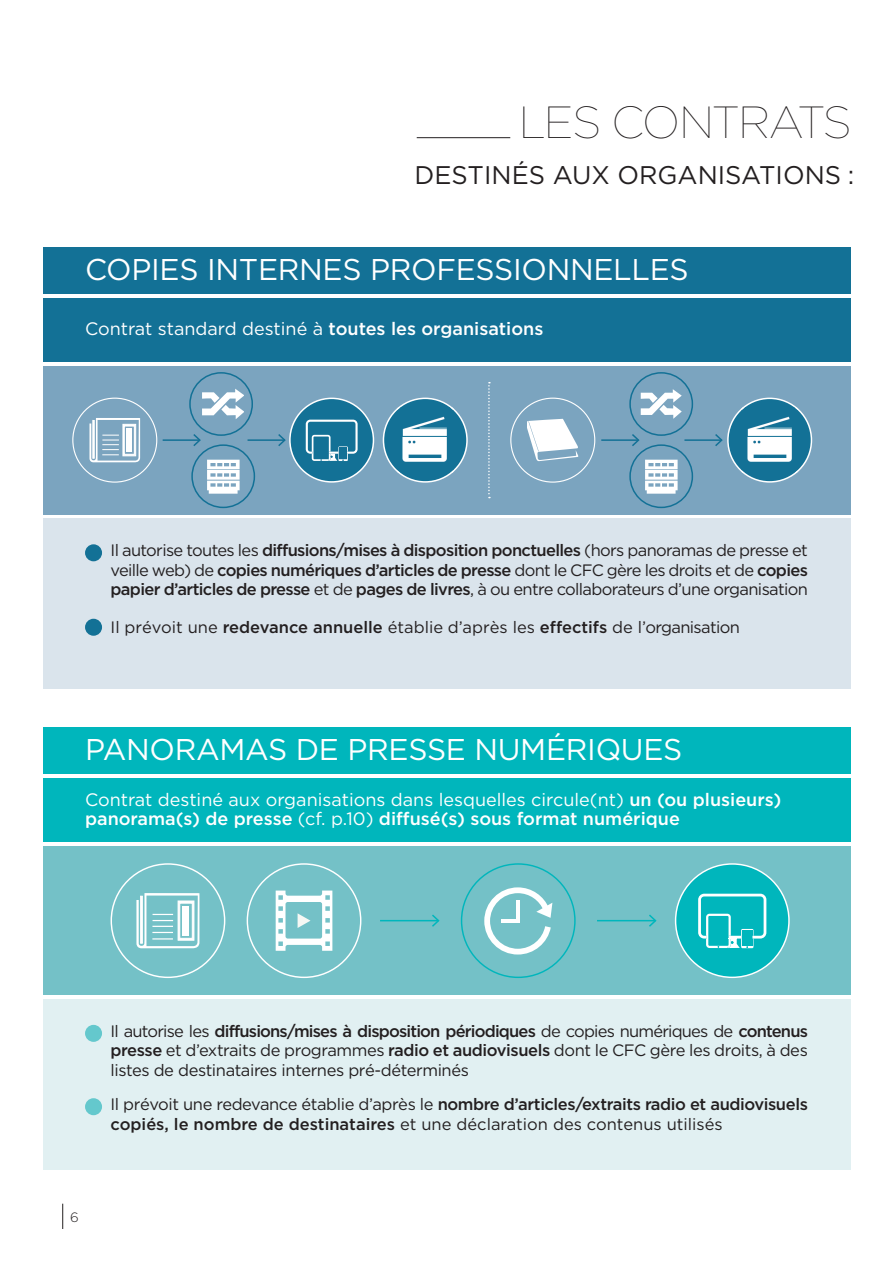
<style>
.page{position:relative;width:893px;height:1263px;background:#fff}
.page>*{position:absolute;margin:0;border:0;box-sizing:border-box;transform-origin:0 0}
.t1{font:100 45px "Gotham";letter-spacing:-.03em;color:#231f20}
.t2{font:30px "Gotham";letter-spacing:-.01em;color:#fff}
.t3{font:25.5px "Gotham";color:#231f20}
.t4{font:18px/19.5px "Gotham";color:#fff}
.t5{font:16.5px/19.5px "Gotham";letter-spacing:-.035em;color:#231f20;text-align:justify}
.t6{font:500 16.5px/19.5px "Gotham";letter-spacing:-.025em;color:#231f20}
.t7{font:16.5px "Gotham";color:#231f20}
.t8{font:300 13.5px "Gotham";color:#231f20}
.s1{font-weight:500}
.s2{font-weight:400}
</style>
<div class="page">
<svg style="left:62px;top:1204px;width:1px;height:25px"></svg>
<hr style="left:417px;top:137px;width:93px;height:1px;background:#231f20">
<div style="left:43px;top:298px;width:807px;height:63px;background:#137196"></div>
<div style="left:43px;top:366px;width:807px;height:148px;background:#7ba4bf"></div>
<div style="left:43px;top:519px;width:807px;height:170px;background:#dae4ec"></div>
<div style="left:43px;top:247px;width:807px;height:46px;background:#137196"></div>
<div style="left:189px;top:372px;width:64px;height:64px;border:2px solid #137196;border-radius:50%"></div>
<div style="left:191px;top:444px;width:64px;height:64px;border:2px solid #137196;border-radius:50%"></div>
<svg style="left:383px;top:398px;width:85px;height:85px"></svg>
<img style="left:397px;top:407px;width:56px;height:66px">
<svg style="left:203px;top:389px;width:41px;height:30px"></svg>
<svg style="left:89px;top:418px;width:51px;height:44px"></svg>
<div style="left:127px;top:428px;width:5px;height:24px;background:#fff"></div>
<svg style="left:527px;top:419px;width:51px;height:42px"></svg>
<img style="left:207px;top:459px;width:33px;height:35px">
<div style="left:85px;top:619px;width:17px;height:17px;background:#137196;border-radius:50%"></div>
<div style="left:85px;top:544px;width:17px;height:17px;background:#137196;border-radius:50%"></div>
<div style="left:43px;top:727px;width:807px;height:47px;background:#00b6bc"></div>
<div style="left:43px;top:999px;width:807px;height:170px;background:#e1f0f2"></div>
<div style="left:43px;top:778px;width:807px;height:64px;background:#00b6bc"></div>
<div style="left:43px;top:846px;width:807px;height:149px;background:#74c1c7"></div>
<div style="left:85px;top:1025px;width:17px;height:17px;background:#64c8cd;border-radius:50%"></div>
<div style="left:85px;top:1098px;width:17px;height:17px;background:#64c8cd;border-radius:50%"></div>
<svg style="left:136px;top:893px;width:63px;height:55px"></svg>
<div style="left:183px;top:906px;width:6px;height:30px;background:#fff"></div>
<svg style="left:484px;top:887px;width:68px;height:67px"></svg>
<svg style="left:675px;top:863px;width:115px;height:115px"></svg>
<svg style="left:276px;top:890px;width:56px;height:61px"></svg>
<hr style="left:380px;top:920px;width:58px;height:1px;background:#00b6bc">
<svg style="left:430px;top:914px;width:10px;height:13px"></svg>
<hr style="left:597px;top:920px;width:58px;height:1px;background:#00b6bc">
<svg style="left:647px;top:914px;width:10px;height:13px"></svg>
<div style="left:629px;top:372px;width:64px;height:64px;border:2px solid #137196;border-radius:50%"></div>
<svg style="left:641px;top:389px;width:41px;height:30px"></svg>
<hr style="left:163px;top:439px;width:37px;height:2px;background:#137196">
<svg style="left:192px;top:434px;width:9px;height:12px"></svg>
<hr style="left:248px;top:439px;width:37px;height:2px;background:#137196">
<svg style="left:277px;top:398px;width:97px;height:85px"></svg>
<hr style="left:601px;top:439px;width:37px;height:2px;background:#137196">
<svg style="left:629px;top:432px;width:64px;height:76px"></svg>
<hr style="left:684px;top:439px;width:38px;height:2px;background:#137196">
<svg style="left:713px;top:398px;width:99px;height:85px"></svg>
<svg style="left:488px;top:382px;width:2px;height:116px"></svg>
<img style="left:741px;top:407px;width:57px;height:66px">
<h1 class="t1" style="left:519px;top:98px;width:334px">LES CONTRATS</h1>
<h3 class="t3" style="left:415px;top:161px;width:441px">DESTINÉS AUX ORGANISATIONS :</h3>
<h2 class="t2" style="left:85px;top:253px;width:605px">COPIES INTERNES PROFESSIONNELLES</h2>
<p class="t4" style="left:85px;top:318px;width:460px">Contrat standard destiné à <span class="s1">toutes les organisations</span></p>
<p class="t5" style="left:111px;top:540px;width:699px">Il autorise toutes les <span class="s1">diffusions/mises à disposition ponctuelles</span> (hors panoramas de presse et veille web) de <span class="s1">copies numériques d’articles de presse</span> dont le CFC gère les droits et de <span class="s1">copies papier d’articles de presse</span> et de <span class="s1">pages de livres</span>, à ou entre collaborateurs d’une organisation</p>
<p class="t7" style="left:111px;top:618px;width:631px">Il prévoit une <span class="s1">redevance annuelle</span> établie d’après les <span class="s1">effectifs</span> de l’organisation</p>
<h2 class="t2" style="left:85px;top:732px;width:599px">PANORAMAS DE PRESSE NUMÉRIQUES</h2>
<p class="t4" style="left:85px;top:789px;width:698px">Contrat destiné aux organisations dans lesquelles circule(nt) <span class="s1">un (ou plusieurs) panorama(s) de presse</span> (cf. p.10) <span class="s1">diffusé(s) sous format numérique</span></p>
<p class="t8" style="left:70px;top:1209px;width:10px">6</p>
<p class="t5" style="left:111px;top:1021px;width:699px">Il autorise les <span class="s1">diffusions/mises à disposition périodiques</span> de copies numériques de <span class="s1">contenus presse</span> et d’extraits de programmes <span class="s1">radio et audiovisuels</span> dont le CFC gère les droits, à des listes de destinataires internes pré-déterminés</p>
<p class="t6" style="left:111px;top:1094px;width:699px"><span class="s2">Il prévoit une redevance établie d’après le</span> nombre d’articles/extraits radio et audiovisuels copiés, le nombre de destinataires <span class="s2">et une déclaration des contenus utilisés</span></p>
</div>
